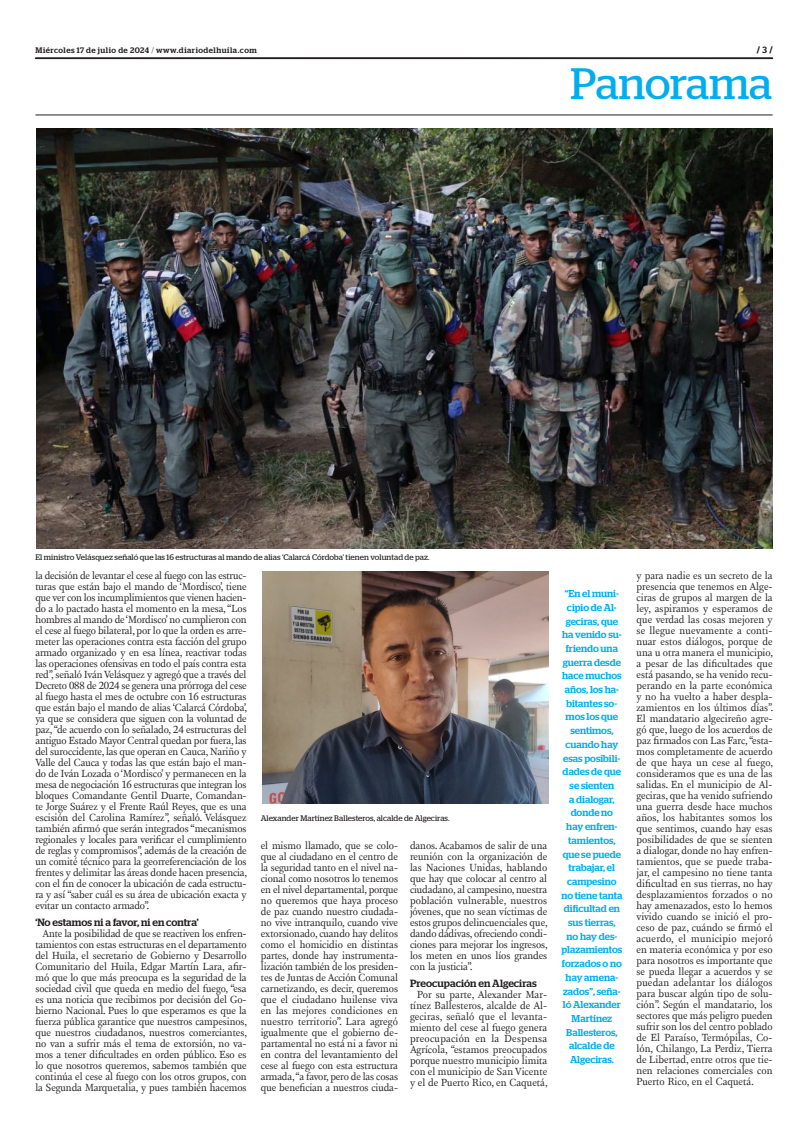
<style>
.page{position:relative;width:801px;height:1134px;background:#fff}
.page>*{position:absolute;margin:0;border:0;box-sizing:border-box;transform-origin:0 0}
.t1{font:43.9px "Stag";letter-spacing:-.005em;color:#00aeef}
.TEXTO{font:10.6px/11px "New Fournier BP";letter-spacing:-.005em;color:#231f20;text-align:justify}
.INTERTITULO{font:500 10.5px "Stag";letter-spacing:.005em;color:#231f20}
.DESTACADO_AZUL{font:500 10px/13.7px "Stag";color:#00aeef;text-align:center}
.t2{font:700 9px "Stag";color:#231f20}
.PIE_DE_FOTO{font:8px "Stag";letter-spacing:.01em;color:#231f20}
.t3{font:500 8px "Stag";letter-spacing:.06em;color:#231f20}
.s1{font-weight:300}
.s2{font-weight:500}
</style>
<div class="page">
<svg style="left:35px;top:58px;width:738px;height:1px"></svg>
<hr style="left:35px;top:115px;width:737px;height:1px;background:#231f20">
<img style="left:36px;top:129px;width:736px;height:420px">
<img style="left:262px;top:571px;width:287px;height:232px">
<p class="t3" style="left:35px;top:45px;width:223px">Miércoles 17 de julio de 2024 <span class="s1">/</span> www.diariodelhuila.com</p>
<p class="t2" style="left:757px;top:45px;width:17px">/ <span class="s2">3</span> /</p>
<p class="t1" style="left:570px;top:59px;width:203px">Panorama</p>
<p class="PIE_DE_FOTO" style="left:35px;top:552px;width:396px">El ministro Velásquez señaló que las 16 estructuras al mando de alias ‘Calarcá Córdoba’ tienen voluntad de paz.</p>
<p class="TEXTO" style="left:35px;top:570px;width:213px">la decisión de levantar el cese al fuego con las estruc&shy;turas que están bajo el mando de ‘Mordisco’, tiene que ver con los incumplimientos que vienen hacien&shy;do a lo pactado hasta el momento en la mesa, “Los hombres al mando de ‘Mordisco’ no cumplieron con el cese al fuego bilateral, por lo que la orden es arre&shy;meter las operaciones contra esta facción del grupo armado organizado y en esa línea, reactivar todas las operaciones ofensivas en todo el país contra esta red”, señaló Iván Velásquez y agregó que a través del Decreto 088 de 2024 se genera una prórroga del cese al fuego hasta el mes de octubre con 16 estructuras que están bajo el mando de alias ‘Calarcá Córdoba’, ya que se considera que siguen con la voluntad de paz, “de acuerdo con lo señalado, 24 estructuras del antiguo Estado Mayor Central quedan por fuera, las del suroccidente, las que operan en Cauca, Nariño y Valle del Cauca y todas las que están bajo el man&shy;do de Iván Lozada o ‘Mordisco’ y permanecen en la mesa de negociación 16 estructuras que integran los bloques Comandante Gentil Duarte, Comandan&shy;te Jorge Suárez y el Frente Raúl Reyes, que es una escisión del Carolina Ramírez”, señaló. Velásquez también afirmó que serán integrados “mecanismos regionales y locales para verificar el cumplimiento de reglas y compromisos”, además de la creación de un comité técnico para la georreferenciación de los frentes y delimitar las áreas donde hacen presencia, con el fin de conocer la ubicación de cada estructu&shy;ra y así “saber cuál es su área de ubicación exacta y evitar un contacto armado”.</p>
<p class="INTERTITULO" style="left:35px;top:916px;width:165px">‘No estamos ni a favor, ni en contra’</p>
<p class="TEXTO" style="left:35px;top:928px;width:213px;text-indent:7px">Ante la posibilidad de que se reactiven los enfren&shy;tamientos con estas estructuras en el departamento del Huila, el secretario de Gobierno y Desarrollo Comunitario del Huila, Edgar Martín Lara, afir&shy;mó que lo que más preocupa es la seguridad de la sociedad civil que queda en medio del fuego, “esa es una noticia que recibimos por decisión del Go&shy;bierno Nacional. Pues lo que esperamos es que la fuerza pública garantice que nuestros campesinos, que nuestros ciudadanos, nuestros comerciantes, no van a sufrir más el tema de extorsión, no va&shy;mos a tener dificultades en orden público. Eso es lo que nosotros queremos, sabemos también que continúa el cese al fuego con los otros grupos, con la Segunda Marquetalia, y pues también hacemos</p>
<p class="PIE_DE_FOTO" style="left:261px;top:813px;width:190px">Alexander Martínez Ballesteros, alcalde de Algeciras.</p>
<p class="TEXTO" style="left:261px;top:840px;width:139px">el mismo llamado, que se colo&shy;que al ciudadano en el centro de la seguridad tanto en el nivel na&shy;cional como nosotros lo tenemos en el nivel departamental, porque no queremos que haya proceso de paz cuando nuestro ciudada&shy;no vive intranquilo, cuando vive extorsionado, cuando hay delitos como el homicidio en distintas partes, donde hay instrumenta&shy;lización también de los presiden&shy;tes de Juntas de Acción Comunal carnetizando, es decir, queremos que el ciudadano huilense viva en las mejores condiciones en nuestro territorio”. Lara agregó igualmente que el gobierno de&shy;partamental no está ni a favor ni en contra del levantamiento del cese al fuego con esta estructura armada, “a favor, pero de las cosas que benefician a nuestros ciuda-</p>
<p class="TEXTO" style="left:410px;top:840px;width:139px">danos. Acabamos de salir de una reunión con la organización de las Naciones Unidas, hablando que hay que colocar al centro al ciudadano, al campesino, nuestra población vulnerable, nuestros jóvenes, que no sean víctimas de estos grupos delincuenciales que, dando dádivas, ofreciendo condi&shy;ciones para mejorar los ingresos, los meten en unos líos grandes con la justicia”.</p>
<p class="INTERTITULO" style="left:410px;top:977px;width:128px">Preocupación en Algeciras</p>
<p class="TEXTO" style="left:410px;top:989px;width:139px;text-indent:7px">Por su parte, Alexander Mar&shy;tínez Ballesteros, alcalde de Al&shy;geciras, señaló que el levanta&shy;miento del cese al fuego genera preocupación en la Despensa Agrícola, “estamos preocupados porque nuestro municipio limita con el municipio de San Vicente y el de Puerto Rico, en Caquetá,</p>
<p class="DESTACADO_AZUL" style="left:561px;top:587px;width:62px">“En el muni&shy;cipio de Al&shy;geciras, que ha venido su&shy;friendo una guerra desde hace muchos años, los ha&shy;bitantes so&shy;mos los que sentimos, cuando hay esas posibili&shy;dades de que se sienten<br>a dialogar, donde no hay enfren&shy;tamientos, que se puede trabajar, el campesino no tiene tanta dificultad en sus tierras, no hay des&shy;plazamientos forzados o no hay amena&shy;zados”, seña&shy;ló Alexander<br>Martínez<br>Ballesteros, alcalde de<br>Algeciras.</p>
<p class="TEXTO" style="left:636px;top:570px;width:138px">y para nadie es un secreto de la presencia que tenemos en Alge&shy;ciras de grupos al margen de la ley, aspiramos y esperamos de que verdad las cosas mejoren y se llegue nuevamente a conti&shy;nuar estos diálogos, porque de una u otra manera el municipio, a pesar de las dificultades que está pasando, se ha venido recu&shy;perando en la parte económica y no ha vuelto a haber despla&shy;zamientos en los últimos días”.<br>El mandatario algecireño agre&shy;gó que, luego de los acuerdos de paz firmados con Las Farc, “esta&shy;mos completamente de acuerdo de que haya un cese al fuego, consideramos que es una de las salidas. En el municipio de Al&shy;geciras, que ha venido sufriendo una guerra desde hace muchos años, los habitantes somos los que sentimos, cuando hay esas posibilidades de que se sienten a dialogar, donde no hay enfren&shy;tamientos, que se puede traba&shy;jar, el campesino no tiene tanta dificultad en sus tierras, no hay desplazamientos forzados o no hay amenazados, esto lo hemos vivido cuando se inició el pro&shy;ceso de paz, cuándo se firmó el acuerdo, el municipio mejoró en materia económica y por eso para nosotros es importante que se pueda llegar a acuerdos y se puedan adelantar los diálogos para buscar algún tipo de solu&shy;ción”. Según el mandatario, los sectores que más peligro pueden sufrir son los del centro poblado de El Paraíso, Termópilas, Co&shy;lón, Chilango, La Perdiz, Tierra de Libertad, entre otros que tie&shy;nen relaciones comerciales con Puerto Rico, en el Caquetá.</p>
</div>
